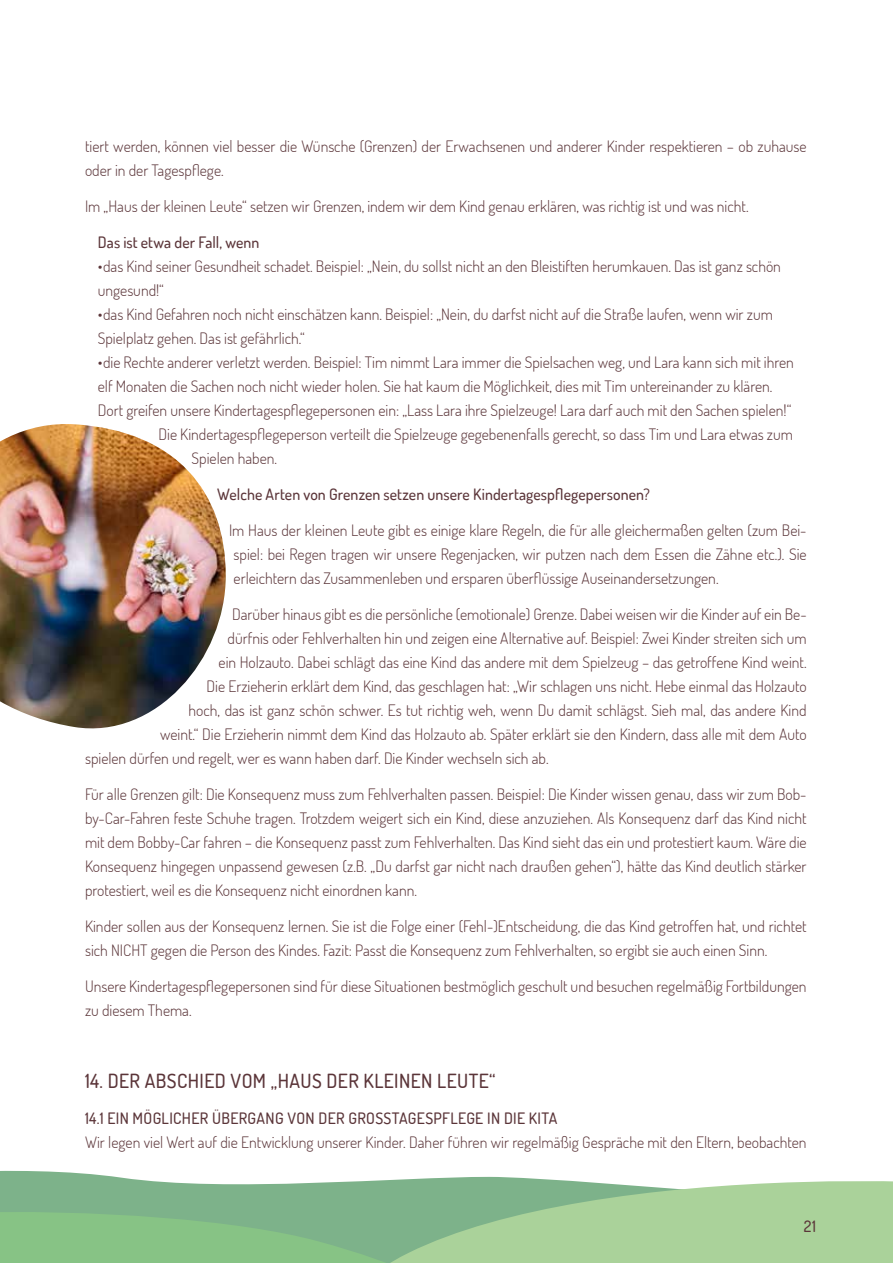
<style>
.page{position:relative;width:893px;height:1263px;background:#fff}
.page>*{position:absolute;margin:0;border:0;box-sizing:border-box;transform-origin:0 0}
.t1{font:500 19.5px "Dosis";letter-spacing:.02em;color:#5b3539}
.t2{font:300 15.75px/24px "Dosis";color:#5b3539}
.t3{font:500 15.75px "Dosis";letter-spacing:.01em;color:#5b3539}
</style>
<div class="page">
<svg style="left:0;top:1170px;width:225px;height:22px;fill:#7db28a"></svg>
<svg style="left:0;top:1192px;width:225px;height:71px;background:#83bd86"></svg>
<svg style="left:225px;top:1176px;width:668px;height:87px;background:#9ec99a"></svg>
<img style="left:0;top:424px;width:226px;height:305px">
<p class="t2" style="left:85px;top:133px;width:723px">tiert werden, können viel besser die Wünsche (Grenzen) der Erwachsenen und anderer Kinder respektieren – ob zuhause oder in der Tagespflege.</p>
<p class="t2" style="left:85px;top:193px;width:665px">Im „Haus der kleinen Leute“ setzen wir Grenzen, indem wir dem Kind genau erklären, was richtig ist und was nicht.</p>
<p class="t3" style="left:98px;top:232px;width:163px">Das ist etwa der Fall, wenn</p>
<p class="t2" style="left:98px;top:253px;width:685px">•das Kind seiner Gesundheit schadet. Beispiel: „Nein, du sollst nicht an den Bleistiften herumkauen. Das ist ganz schön ungesund!“</p>
<p class="t2" style="left:98px;top:301px;width:677px">•das Kind Gefahren noch nicht einschätzen kann. Beispiel: „Nein, du darfst nicht auf die Straße laufen, wenn wir zum<br>Spielplatz gehen. Das ist gefährlich.“</p>
<p class="t2" style="left:98px;top:349px;width:698px">•die Rechte anderer verletzt werden. Beispiel: Tim nimmt Lara immer die Spielsachen weg, und Lara kann sich mit ihren</p>
<p class="t2" style="left:98px;top:373px;width:676px">elf Monaten die Sachen noch nicht wieder holen. Sie hat kaum die Möglichkeit, dies mit Tim untereinander zu klären.</p>
<p class="t2" style="left:98px;top:397px;width:695px">Dort greifen unsere Kindertagespflegepersonen ein: „Lass Lara ihre Spielzeuge! Lara darf auch mit den Sachen spielen!“</p>
<p class="t2" style="left:159px;top:421px;width:636px">Die Kindertagespflegeperson verteilt die Spielzeuge gegebenenfalls gerecht, so dass Tim und Lara etwas zum</p>
<p class="t2" style="left:192px;top:445px;width:87px">Spielen haben.</p>
<p class="t3" style="left:217px;top:484px;width:434px">Welche Arten von Grenzen setzen unsere Kindertagespflegepersonen?</p>
<p class="t2" style="left:229px;top:517px;width:579px;text-align:justify">Im Haus der kleinen Leute gibt es einige klare Regeln, die für alle gleichermaßen gelten (zum Bei&shy;spiel: bei Regen tragen wir unsere Regenjacken, wir putzen nach dem Essen die Zähne etc.). Sie erleichtern das Zusammenleben und ersparen überflüssige Auseinandersetzungen.</p>
<p class="t2" style="left:232px;top:601px;width:576px">Darüber hinaus gibt es die persönliche (emotionale) Grenze. Dabei weisen wir die Kinder auf ein Be-</p>
<p class="t2" style="left:228px;top:625px;width:581px">dürfnis oder Fehlverhalten hin und zeigen eine Alternative auf. Beispiel: Zwei Kinder streiten sich um</p>
<p class="t2" style="left:219px;top:649px;width:590px">ein Holzauto. Dabei schlägt das eine Kind das andere mit dem Spielzeug – das getroffene Kind weint.</p>
<p class="t2" style="left:207px;top:673px;width:602px">Die Erzieherin erklärt dem Kind, das geschlagen hat: „Wir schlagen uns nicht. Hebe einmal das Holzauto</p>
<p class="t2" style="left:189px;top:697px;width:620px">hoch, das ist ganz schön schwer. Es tut richtig weh, wenn Du damit schlägst. Sieh mal, das andere Kind</p>
<p class="t2" style="left:160px;top:721px;width:648px">weint.“ Die Erzieherin nimmt dem Kind das Holzauto ab. Später erklärt sie den Kindern, dass alle mit dem Auto</p>
<p class="t2" style="left:85px;top:745px;width:465px">spielen dürfen und regelt, wer es wann haben darf. Die Kinder wechseln sich ab.</p>
<p class="t2" style="left:85px;top:781px;width:723px;text-align:justify">Für alle Grenzen gilt: Die Konsequenz muss zum Fehlverhalten passen. Beispiel: Die Kinder wissen genau, dass wir zum Bob&shy;by-Car-Fahren feste Schuhe tragen. Trotzdem weigert sich ein Kind, diese anzuziehen. Als Konsequenz darf das Kind nicht mit dem Bobby-Car fahren – die Konsequenz passt zum Fehlverhalten. Das Kind sieht das ein und protestiert kaum. Wäre die Konsequenz hingegen unpassend gewesen (z.B. „Du darfst gar nicht nach draußen gehen“), hätte das Kind deutlich stärker protestiert, weil es die Konsequenz nicht einordnen kann.</p>
<p class="t2" style="left:85px;top:913px;width:723px">Kinder sollen aus der Konsequenz lernen. Sie ist die Folge einer (Fehl-)Entscheidung, die das Kind getroffen hat, und richtet sich NICHT gegen die Person des Kindes. Fazit: Passt die Konsequenz zum Fehlverhalten, so ergibt sie auch einen Sinn.</p>
<p class="t2" style="left:85px;top:973px;width:723px">Unsere Kindertagespflegepersonen sind für diese Situationen bestmöglich geschult und besuchen regelmäßig Fortbildungen zu diesem Thema.</p>
<p class="t1" style="left:85px;top:1068px;width:412px">14. DER ABSCHIED VOM „HAUS DER KLEINEN LEUTE“</p>
<p class="t3" style="left:85px;top:1108px;width:474px">14.1 EIN MÖGLICHER ÜBERGANG VON DER GROSSTAGESPFLEGE IN DIE KITA</p>
<p class="t2" style="left:85px;top:1129px;width:723px">Wir legen viel Wert auf die Entwicklung unserer Kinder. Daher führen wir regelmäßig Gespräche mit den Eltern, beobachten</p>
<p class="t3" style="left:804px;top:1216px;width:14px">21</p>
</div>
